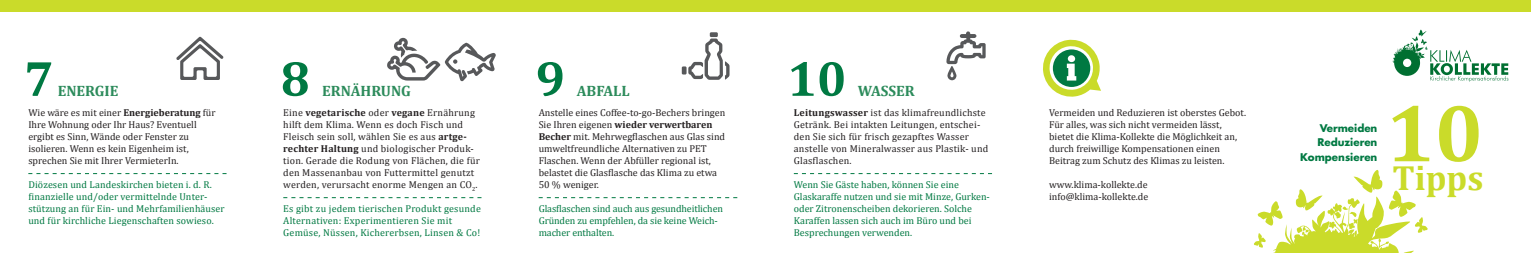
<style>
.page{position:relative;width:1531px;height:253px;background:#fff}
.page>*{position:absolute;margin:0;border:0;box-sizing:border-box;transform-origin:0 0}
.t1{font:700 82px "Cambria";color:#cadb2a}
.t2{font:700 50px "Cambria";color:#007942}
.t3{font:700 35px "Cambria";color:#cadb2a}
.t4{font:700 15px "Cambria";color:#2c8b5b}
.t5{font:700 10.3px/14.8px "Futura Std";color:#007942;text-align:right}
.t6{font:10px/12px "Cambria";color:#231f20}
.t7{font:10px/12px "Cambria";letter-spacing:.02em;color:#231f20}
.t8{font:10px/12px "Cambria";color:#007942}
.t9{font:10px/12px "Cambria";letter-spacing:.02em;color:#007942}
.s1{font-weight:700}
</style>
<div class="page">
<div style="left:0;top:0;width:1531px;height:11px;background:#cadb2a"></div>
<svg style="left:28px;top:173px;width:199px;height:1px"></svg>
<svg style="left:539px;top:197px;width:199px;height:1px"></svg>
<svg style="left:283px;top:197px;width:198px;height:1px"></svg>
<svg style="left:794px;top:173px;width:198px;height:1px"></svg>
<svg style="left:1043px;top:39px;width:58px;height:58px"></svg>
<svg style="left:1392px;top:30px;width:116px;height:52px"></svg>
<svg style="left:1254px;top:170px;width:173px;height:82px"></svg>
<svg style="left:176px;top:37px;width:48px;height:43px"></svg>
<div style="left:710px;top:32px;width:8px;height:5px;background:#57585a"></div>
<svg style="left:682px;top:38px;width:47px;height:42px"></svg>
<svg style="left:946px;top:31px;width:39px;height:49px"></svg>
<svg style="left:387px;top:38px;width:109px;height:43px"></svg>
<h2 class="t2" style="left:280px;top:54px;width:31px">8</h2>
<h2 class="t2" style="left:535px;top:54px;width:31px">9</h2>
<h2 class="t2" style="left:787px;top:54px;width:61px">10</h2>
<h2 class="t2" style="left:24px;top:54px;width:31px">7</h2>
<h3 class="t4" style="left:58px;top:83px;width:62px">EnErgiE</h3>
<h3 class="t4" style="left:322px;top:83px;width:90px">ErnäHrung</h3>
<h3 class="t4" style="left:577px;top:83px;width:54px">aBfall</h3>
<h3 class="t4" style="left:858px;top:83px;width:58px">WaSSEr</h3>
<p class="t6" style="left:28px;top:107px;width:189px">Wie wäre es mit einer <span class="s1">Energieberatung</span> für Ihre Wohnung oder Ihr Haus? Eventuell ergibt es Sinn, Wände oder Fenster zu isolieren. Wenn es kein Eigenheim ist, sprechen Sie mit Ihrer VermieterIn.</p>
<p class="t8" style="left:28px;top:179px;width:198px">Diözesen und Landeskirchen bieten i. d. R. finanzielle und/oder vermittelnde Unter&shy;stützung an für Ein- und Mehrfamilienhäuser und für kirchliche Liegenschaften sowieso.</p>
<p class="t7" style="left:283px;top:107px;width:198px">Eine <span class="s1">vegetarische</span> oder <span class="s1">vegane</span> Ernährung hilft dem Klima. Wenn es doch Fisch und Fleisch sein soll, wählen Sie es aus <span class="s1">artge&shy;rechter Haltung</span> und biologischer Produk&shy;tion. Gerade die Rodung von Flächen, die für den Massenanbau von Futtermittel genutzt werden, verursacht enorme Mengen an CO<sub>2</sub>.</p>
<p class="t9" style="left:283px;top:203px;width:199px">Es gibt zu jedem tierischen Produkt gesunde<br>Alternativen: Experimentieren Sie mit<br>Gemüse, Nüssen, Kichererbsen, Linsen &amp; Co!</p>
<p class="t6" style="left:539px;top:107px;width:188px">Anstelle eines Coffee-to-go-Bechers bringen Sie Ihren eigenen <span class="s1">wieder verwertbaren Becher</span> mit. Mehrwegflaschen aus Glas sind umweltfreundliche Alternativen zu PET Flaschen. Wenn der Abfüller regional ist, belastet die Glasflasche das Klima zu etwa 50 % weniger.</p>
<p class="t8" style="left:539px;top:202px;width:186px">Glasflaschen sind auch aus gesundheitlichen<br>Gründen zu empfehlen, da sie keine Weich&shy;macher enthalten.</p>
<p class="t7" style="left:794px;top:107px;width:196px"><span class="s1">leitungswasser</span> ist das klimafreundlichste Getränk. Bei intakten Leitungen, entschei&shy;den Sie sich für frisch gezapftes Wasser anstelle von Mineralwasser aus Plastik- und Glasflaschen.</p>
<p class="t8" style="left:794px;top:179px;width:198px">Wenn Sie Gäste haben, können Sie eine Glaskaraffe nutzen und sie mit Minze, Gurken&shy;oder Zitronenscheiben dekorieren. Solche Karaffen lassen sich auch im Büro und bei Besprechungen verwenden.</p>
<p class="t6" style="left:1049px;top:107px;width:199px">Vermeiden und Reduzieren ist oberstes Gebot.<br>Für alles, was sich nicht vermeiden lässt, bietet die Klima-Kollekte die Möglichkeit an, durch freiwillige Kompensationen einen Beitrag zum Schutz des Klimas zu leisten.</p>
<p class="t6" style="left:1049px;top:179px;width:101px">www.klima-kollekte.de info@klima-kollekte.de</p>
<p class="t5" style="left:1300px;top:121px;width:79px">Vermeiden<br>Reduzieren<br>Kompensieren</p>
<h1 class="t1" style="left:1386px;top:92px;width:99px">10</h1>
<h3 class="t3" style="left:1392px;top:153px;width:93px">Tipps</h3>
</div>
